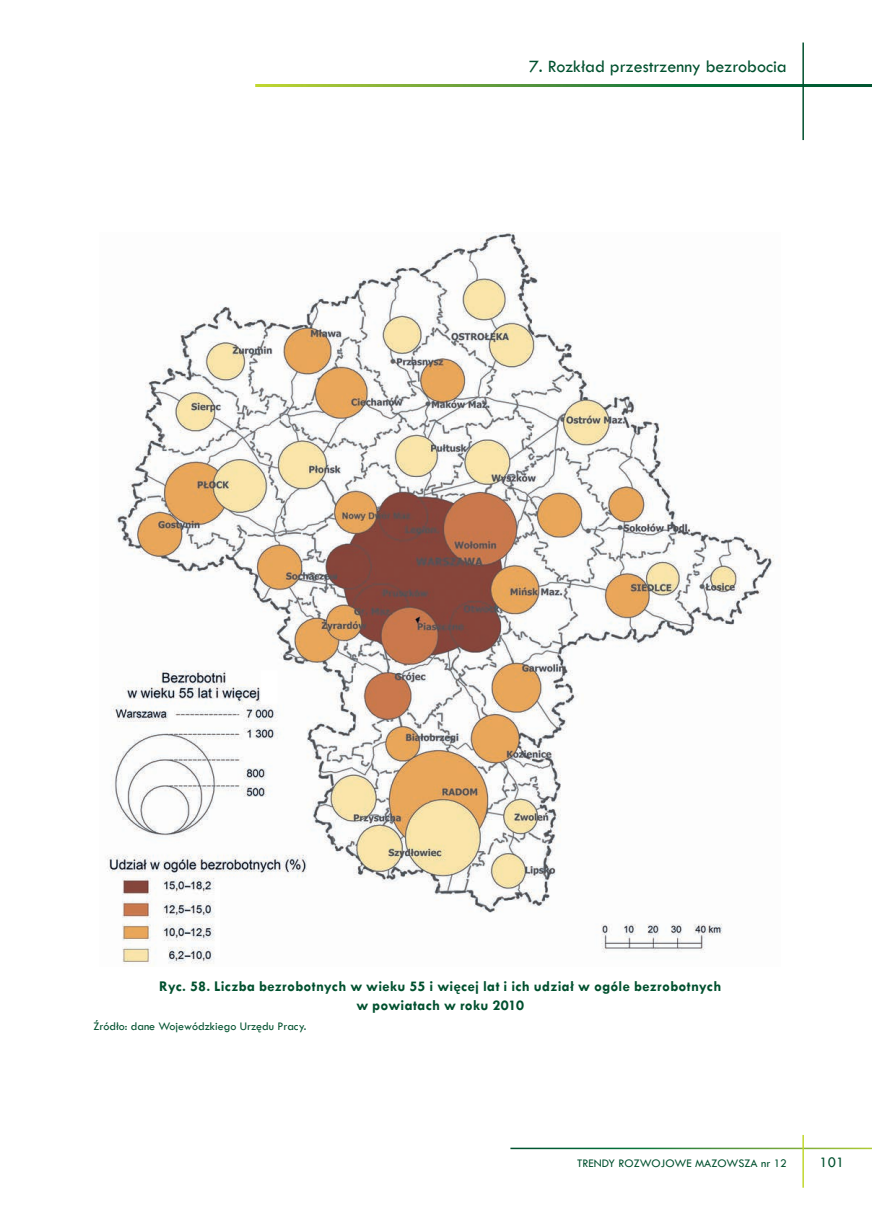
<style>
.page{position:relative;width:872px;height:1212px;background:#fff}
.page>*{position:absolute;margin:0;border:0;box-sizing:border-box;transform-origin:0 0}
.t1{font:18px "Tw Cen";color:#00502e}
.t2{font:700 15px/19.5px "Tw Cen";letter-spacing:.02em;color:#00502e;text-align:center}
.t3{font:15px "Tw Cen";color:#00502e}
.t4{font:12px "Tw Cen";color:#00502e}
</style>
<div class="page">
<hr style="left:802px;top:1135px;width:2px;height:53px;background:#c1d72f">
<hr style="left:802px;top:43px;width:2px;height:97px;background:#00502e">
<img style="left:107px;top:232px;width:667px;height:735px">
<p class="t1" style="left:529px;top:55px;width:259px">7. Rozkład przestrzenny bezrobocia</p>
<p class="t2" style="left:159px;top:976px;width:563px">Ryc. 58. Liczba bezrobotnych w wieku 55 i więcej lat i ich udział w ogóle bezrobotnych w powiatach w roku 2010</p>
<p class="t4" style="left:94px;top:1019px;width:214px">Źródło: dane Wojewódzkiego Urzędu Pracy.</p>
<p class="t4" style="left:577px;top:1156px;width:211px">TRENDY ROZWOJOWE MAZOWSZA nr 12</p>
<p class="t3" style="left:819px;top:1153px;width:26px">101</p>
</div>
